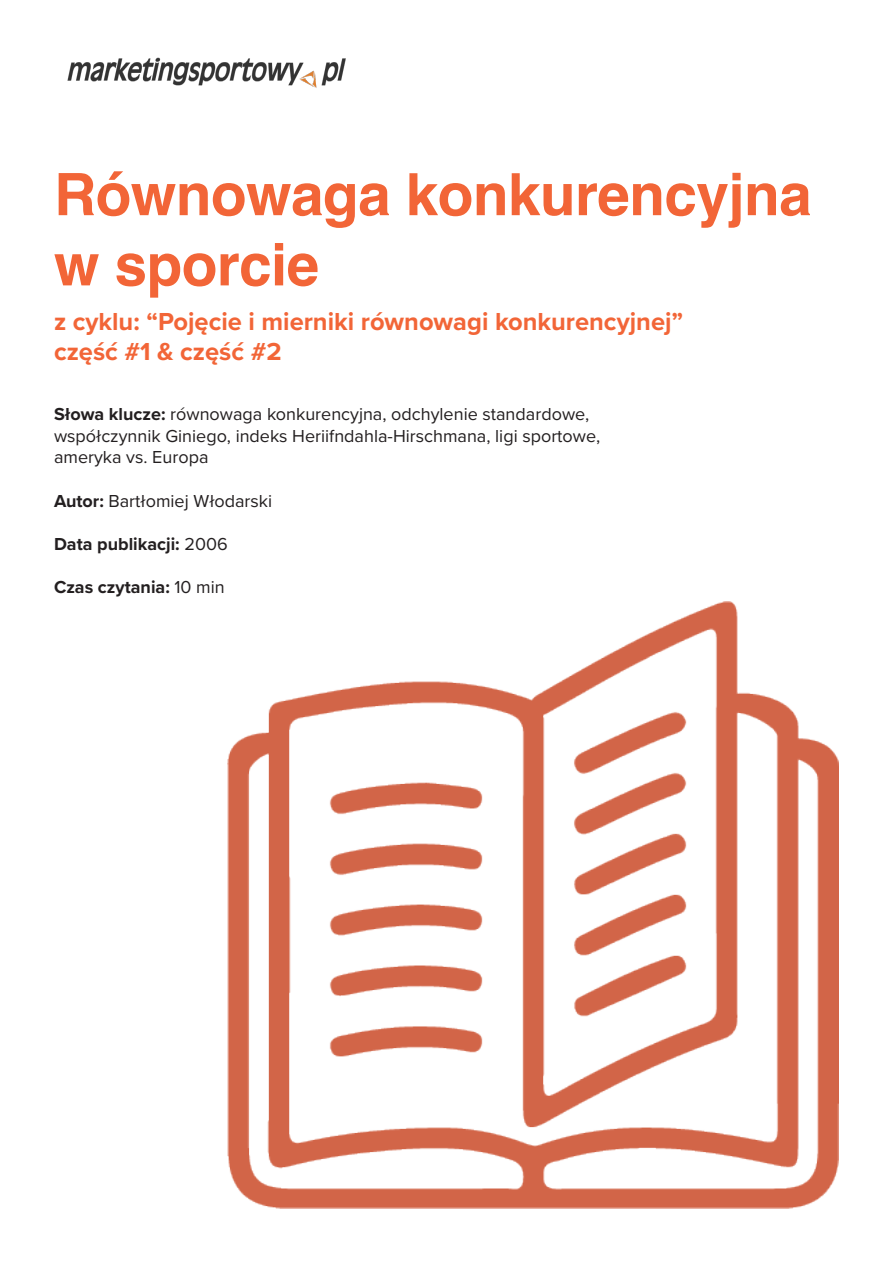
<style>
.page{position:relative;width:893px;height:1263px;background:#fff}
.page>*{position:absolute;margin:0;border:0;box-sizing:border-box;transform-origin:0 0}
.COVER_title{font:700 58.5px/70.2px "Helvetica";letter-spacing:-.01em;color:#f26537}
.COVER_title-2{font:700 25.5px "Proxima Nova";color:#f26537}
.t1{font:18px/21.6px "Proxima Nova";color:#231f20}
.t2{font:700 18px "Proxima Nova";color:#231f20}
.s1{font-weight:700}
.s2{font-weight:400}
</style>
<div class="page">
<img style="left:228px;top:601px;width:611px;height:608px">
<img style="left:67px;top:57px;width:279px;height:31px">
<p class="COVER_title" style="left:54px;top:160px;width:759px">Równowaga konkurencyjna w sporcie</p>
<p class="COVER_title-2" style="left:54px;top:303px;width:631px">z cyklu: “Pojęcie i mierniki równowagi konkurencyjnej”</p>
<p class="COVER_title-2" style="left:54px;top:333px;width:229px">część #1 &amp; część #2</p>
<p class="t1" style="left:54px;top:402px;width:548px"><span class="s1">Słowa klucze:</span> równowaga konkurencyjna, odchylenie standardowe, współczynnik Giniego, indeks Heriifndahla-Hirschmana, ligi sportowe, ameryka vs. Europa</p>
<p class="t1" style="left:54px;top:489px;width:220px"><span class="s1">Autor:</span> Bartłomiej Włodarski</p>
<p class="t2" style="left:54px;top:530px;width:175px">Data publikacji: <span class="s2">2006</span></p>
<p class="t2" style="left:54px;top:573px;width:172px">Czas czytania: <span class="s2">10 min</span></p>
</div>
